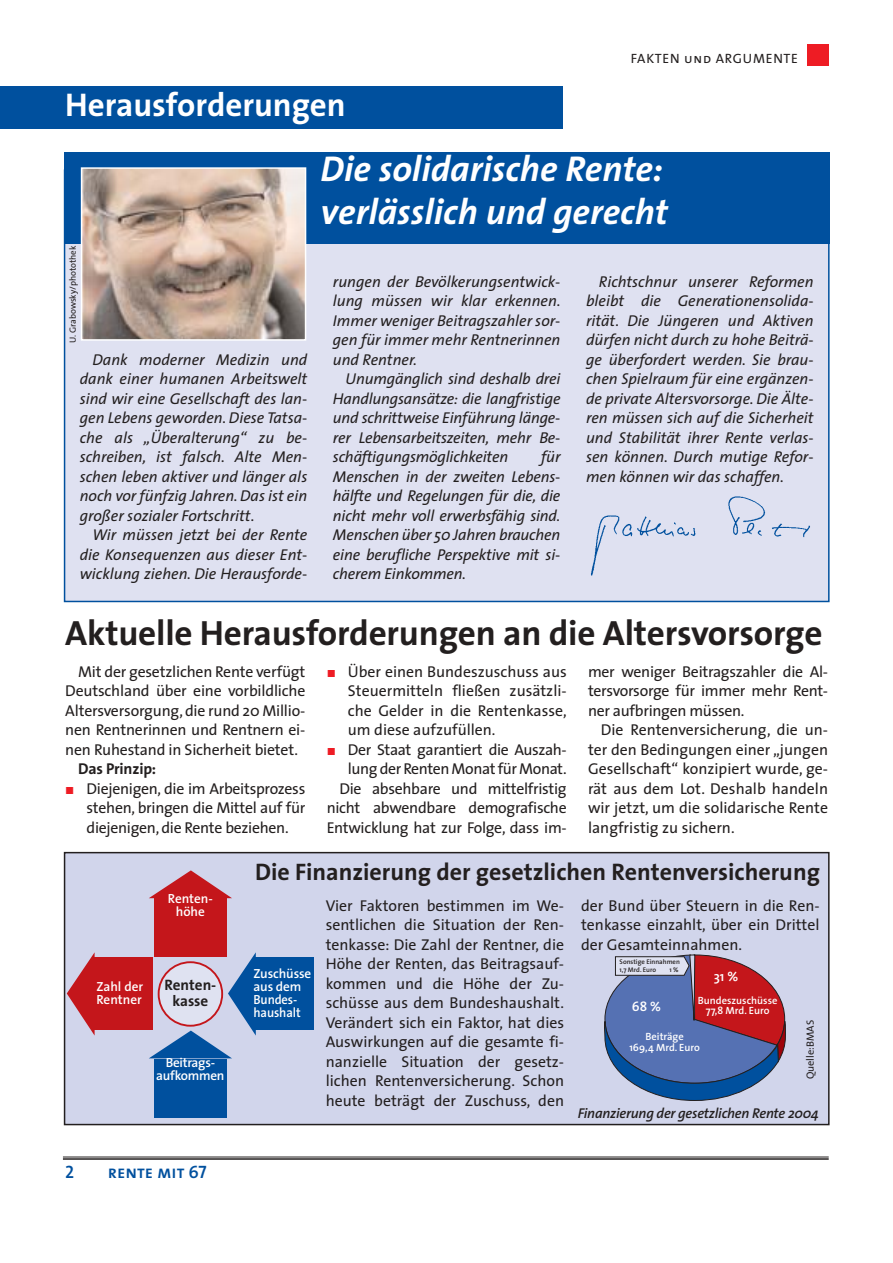
<style>
.page{position:relative;width:893px;height:1263px;background:#fff}
.page>*{position:absolute;margin:0;border:0;box-sizing:border-box;transform-origin:0 0}
.t1{font:italic 700 36px/43.2px "The Sans";color:#fff}
.t2{font:700 35.25px "The Sans";letter-spacing:-.005em;color:#231f1f}
.t3{font:700 33px "The Sans";color:#fff}
.t4{font:700 24px "The Sans";color:#231f1f}
.t5{font:18px "The Sans Semi Bold Caps";color:#00509e}
.t6{font:15.75px/19.5px "The Sans";letter-spacing:-.02em;color:#231f1f;text-align:justify}
.t7{font:italic 15.75px/19.5px "The Sans";color:#231f1f;text-align:justify}
.t8{font:700 15.75px "The Sans";letter-spacing:-.01em;color:#231f1f}
.t9{font:700 15.15px/15.1px "The Sans";color:#231f1f;text-align:center}
.t10{font:italic 600 14.25px "The Sans";letter-spacing:-.02em;color:#231f1f}
.t11{font:13.5px "The Sans Caps";letter-spacing:.06em;color:#231f1f}
.t12{font:600 13.5px "The Sans";color:#fff}
.t13{font:600 13.2px/13.2px "The Sans";letter-spacing:-.01em;color:#fff;text-align:center}
.t14{font:600 10.5px/10.5px "The Sans";color:#fff;text-align:center}
.t15{font:10.5px "The Sans";color:#231f1f}
.t16{font:9px "The Sans";color:#231f1f}
.t17{font:600 6.75px/8.2px "The Sans";color:#231f1f}
.s1{font-family:"European Pi Three";font-size:16.5px;color:#ee1c24}
</style>
<div class="page">
<div style="left:65px;top:170px;width:763px;height:431px;background:#dfe1f1"></div>
<div style="left:0;top:87px;width:562px;height:42px;background:#00509e"></div>
<div style="left:807px;top:44px;width:21px;height:21px;background:#ee1c24"></div>
<hr style="left:63px;top:1157px;width:765px;height:1px;background:#231f1f">
<hr style="left:63px;top:1158px;width:765px;height:2px;background:#231f1f">
<div style="left:64px;top:152px;width:765px;height:92px;background:#00509e"></div>
<img style="left:84px;top:170px;width:219px;height:168px">
<div style="left:81px;top:167px;width:225px;height:174px;border:2px solid #fff"></div>
<img style="left:591px;top:496px;width:219px;height:80px">
<div style="left:65px;top:853px;width:763px;height:272px;background:#d1d5eb"></div>
<div style="left:64px;top:852px;width:765px;height:273px;border:2px solid #231f1f"></div>
<svg style="left:604px;top:955px;width:181px;height:146px"></svg>
<div style="left:154px;top:1059px;width:72px;height:59px;background:#00509e"></div>
<div style="left:154px;top:898px;width:72px;height:59px;background:#c4161b"></div>
<svg style="left:149px;top:870px;width:83px;height:28px"></svg>
<div style="left:94px;top:958px;width:59px;height:72px;background:#c4161b"></div>
<svg style="left:67px;top:952px;width:28px;height:84px"></svg>
<div style="left:255px;top:958px;width:59px;height:72px;background:#00509e"></div>
<svg style="left:149px;top:952px;width:107px;height:106px"></svg>
<h3 class="t3" style="left:65px;top:93px;width:282px">Herausforderungen</h3>
<p class="t11" style="left:631px;top:50px;width:168px">FAKTEN und ARGUMENTE</p>
<p class="t16" style="left:69px;top:343px;width:99px;rotate:-90deg">U. Grabowsky/photothek</p>
<p class="t7" style="left:80px;top:351px;width:229px;text-indent:13px">Dank moderner Medizin und dank einer humanen Arbeitswelt sind wir eine Gesellschaft des lan&shy;gen Lebens geworden. Diese Tatsa&shy;che als „Überalterung“ zu be&shy;schreiben, ist falsch. Alte Men&shy;schen leben aktiver und länger als noch vor fünfzig Jahren. Das ist ein großer sozialer Fortschritt.</p>
<p class="t7" style="left:80px;top:527px;width:229px;text-indent:13px">Wir müssen jetzt bei der Rente die Konsequenzen aus dieser Ent&shy;wicklung ziehen. Die Herausforde-</p>
<h1 class="t1" style="left:320px;top:151px;width:349px">Die solidarische Rente: verlässlich und gerecht</h1>
<p class="t7" style="left:333px;top:273px;width:229px">rungen der Bevölkerungsentwick&shy;lung müssen wir klar erkennen.<br>Immer weniger Beitragszahler sor&shy;gen für immer mehr Rentnerinnen und Rentner.</p>
<p class="t7" style="left:333px;top:371px;width:229px;text-indent:13px">Unumgänglich sind deshalb drei Handlungsansätze: die langfristige und schrittweise Einführung länge&shy;rer Lebensarbeitszeiten, mehr Be&shy;schäftigungsmöglichkeiten</p>
<p class="t7" style="left:333px;top:449px;width:229px;text-indent:208px">für Menschen in der zweiten Lebens&shy;hälfte und Regelungen für die, die nicht mehr voll erwerbsfähig sind.<br>Menschen über 50 Jahren brauchen eine berufliche Perspektive mit si&shy;cherem Einkommen.</p>
<p class="t7" style="left:586px;top:273px;width:229px;text-indent:13px">Richtschnur unserer Reformen bleibt die Generationensolida&shy;rität. Die Jüngeren und Aktiven dürfen nicht durch zu hohe Beiträ&shy;ge überfordert werden. Sie brau&shy;chen Spielraum für eine ergänzen&shy;de private Altersvorsorge. Die Älte&shy;ren müssen sich auf die Sicherheit und Stabilität ihrer Rente verlas&shy;sen können. Durch mutige Refor&shy;men können wir das schaffen.</p>
<h2 class="t2" style="left:65px;top:620px;width:758px">Aktuelle Herausforderungen an die Altersvorsorge</h2>
<p class="t6" style="left:65px;top:663px;width:241px;text-indent:13px">Mit der gesetzlichen Rente verfügt Deutschland über eine vorbildliche Altersversorgung, die rund 20 Millio&shy;nen Rentnerinnen und Rentnern ei&shy;nen Ruhestand in Sicherheit bietet.</p>
<p class="t8" style="left:78px;top:763px;width:80px">Das Prinzip:</p>
<p class="t6" style="left:87px;top:780px;width:220px;text-indent:-21px"><span class="s1">-</span> Diejenigen, die im Arbeitsprozess stehen, bringen die Mittel auf für diejenigen, die Rente beziehen.</p>
<p class="t6" style="left:348px;top:663px;width:220px;text-indent:-21px"><span class="s1">-</span> Über einen Bundeszuschuss aus Steuermitteln fließen zusätzli&shy;che Gelder in die Rentenkasse, um diese aufzufüllen.</p>
<p class="t6" style="left:326px;top:741px;width:242px;text-align:right"><span class="s1">-</span> Der Staat garantiert die Auszah&shy;lung der Renten Monat für Monat.<br>Die absehbare und mittelfristig nicht abwendbare demografische Entwicklung hat zur Folge, dass im-</p>
<p class="t6" style="left:588px;top:663px;width:242px">mer weniger Beitragszahler die Al&shy;tersvorsorge für immer mehr Rent&shy;ner aufbringen müssen.</p>
<p class="t6" style="left:588px;top:722px;width:241px;text-indent:13px">Die Rentenversicherung, die un&shy;ter den Bedingungen einer „jungen Gesellschaft“ konzipiert wurde, ge&shy;rät aus dem Lot. Deshalb handeln wir jetzt, um die solidarische Rente langfristig zu sichern.</p>
<p class="t13" style="left:168px;top:894px;width:47px">Renten&shy;höhe</p>
<p class="t13" style="left:96px;top:983px;width:48px;text-align:left">Zahl der<br>Rentner</p>
<p class="t9" style="left:164px;top:979px;width:53px">Renten&shy;kasse</p>
<p class="t13" style="left:156px;top:1058px;width:70px">Beitrags&shy;aufkommen</p>
<p class="t5" style="left:65px;top:1161px;width:10px">2</p>
<p class="t5" style="left:108px;top:1161px;width:100px">rente mit 67</p>
<h3 class="t4" style="left:255px;top:863px;width:566px">Die Finanzierung der gesetzlichen Rentenversicherung</h3>
<p class="t13" style="left:253px;top:969px;width:59px;text-align:left">Zuschüsse aus dem<br>Bundes&shy;haushalt</p>
<p class="t6" style="left:326px;top:897px;width:240px">Vier Faktoren bestimmen im We&shy;sentlichen die Situation der Ren&shy;tenkasse: Die Zahl der Rentner, die Höhe der Renten, das Beitragsauf&shy;kommen und die Höhe der Zu&shy;schüsse aus dem Bundeshaushalt.<br>Verändert sich ein Faktor, hat dies Auswirkungen auf die gesamte fi&shy;nanzielle Situation der gesetz&shy;lichen Rentenversicherung. Schon heute beträgt der Zuschuss, den</p>
<p class="t6" style="left:581px;top:897px;width:240px">der Bund über Steuern in die Ren&shy;tenkasse einzahlt, über ein Drittel der Gesamteinnahmen.</p>
<p class="t17" style="left:619px;top:959px;width:62px">Sonstige Einnahmen<br>1,7 Mrd. Euro</p>
<p class="t17" style="left:669px;top:967px;width:11px">1 %</p>
<p class="t12" style="left:713px;top:972px;width:26px">31 %</p>
<p class="t12" style="left:632px;top:1002px;width:31px">68 %</p>
<p class="t14" style="left:697px;top:997px;width:81px">Bundeszuschüsse<br>77,8 Mrd. Euro</p>
<p class="t15" style="left:806px;top:1079px;width:61px;rotate:-90deg">Quelle:BMAS</p>
<p class="t14" style="left:629px;top:1033px;width:72px">Beiträge<br>169,4 Mrd. Euro</p>
<p class="t10" style="left:578px;top:1108px;width:242px">Finanzierung der gesetzlichen Rente 2004</p>
</div>
